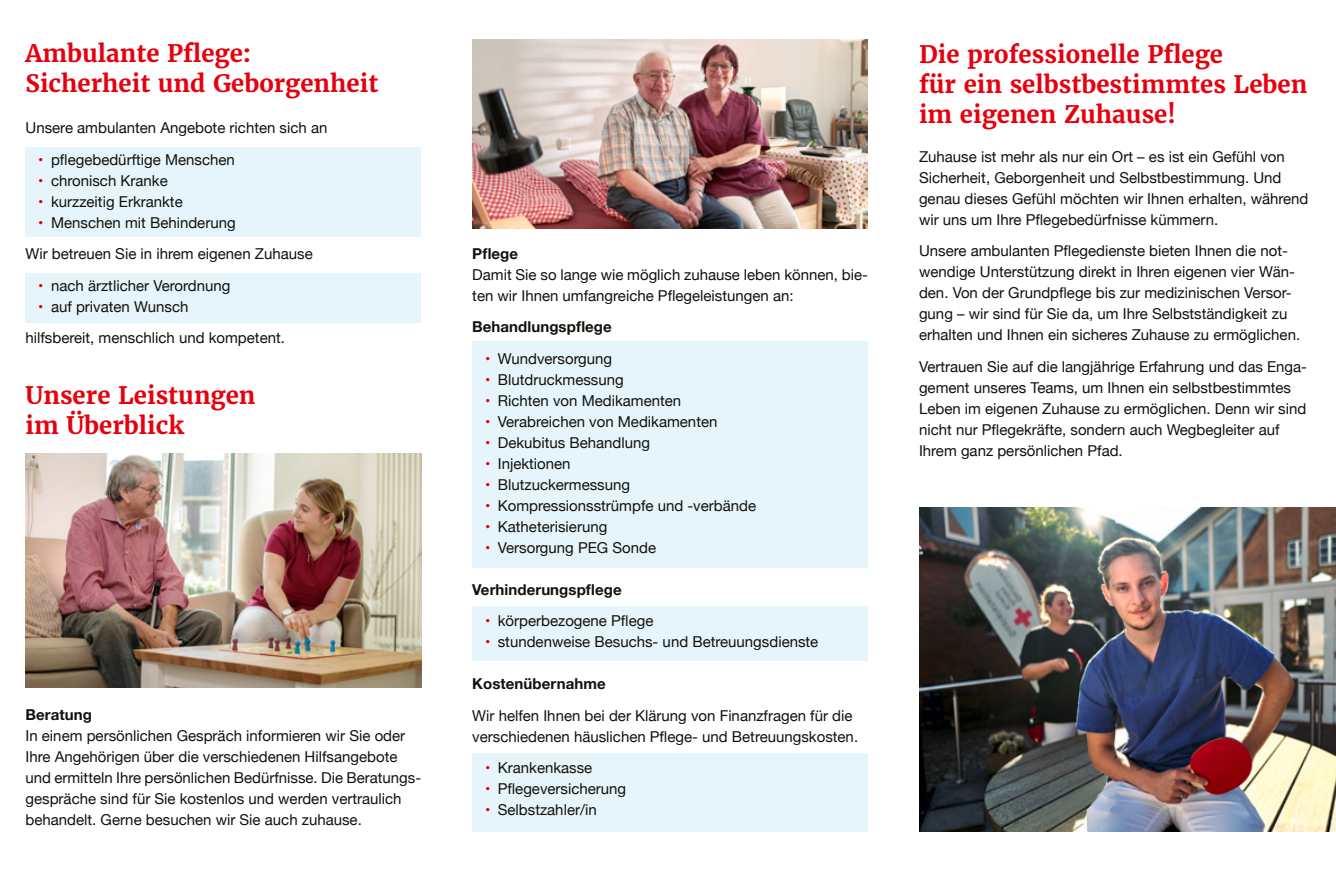
<style>
.page{position:relative;width:1336px;height:893px;background:#fff}
.page>*{position:absolute;margin:0;border:0;box-sizing:border-box;transform-origin:0 0}
.Headlinegröße_I_20_24_pt{font:700 24px "Merriweather";color:#e6000e}
.Fließtext_9_12_pt{font:15px/21px "Helvetica Neue";color:#11120c}
.Fließtext_9_12_pt-2{font:700 15px "Helvetica Neue";letter-spacing:.005em;color:#11120c}
.s1{color:#e6000e}
</style>
<div class="page">
<div style="left:472px;top:753px;width:395px;height:78px;background:#e6f5fc"></div>
<div style="left:472px;top:606px;width:395px;height:54px;background:#e6f5fc"></div>
<div style="left:472px;top:342px;width:395px;height:226px;background:#e6f5fc"></div>
<div style="left:26px;top:273px;width:395px;height:50px;background:#e6f5fc"></div>
<div style="left:26px;top:147px;width:395px;height:90px;background:#e6f5fc"></div>
<img style="left:26px;top:453px;width:395px;height:234px">
<img style="left:472px;top:39px;width:395px;height:190px">
<img style="left:919px;top:507px;width:416px;height:324px">
<p class="Headlinegröße_I_20_24_pt" style="left:26px;top:38px;width:227px">Ambulante Pflege:</p>
<p class="Headlinegröße_I_20_24_pt" style="left:26px;top:68px;width:354px">Sicherheit und Geborgenheit</p>
<p class="Fließtext_9_12_pt" style="left:26px;top:118px;width:303px">Unsere ambulanten Angebote richten sich an</p>
<p class="Fließtext_9_12_pt" style="left:38px;top:150px;width:198px"><span class="s1">•</span> pflegebedürftige Menschen</p>
<p class="Fließtext_9_12_pt" style="left:38px;top:171px;width:131px"><span class="s1">•</span> chronisch Kranke</p>
<p class="Fließtext_9_12_pt" style="left:38px;top:192px;width:146px"><span class="s1">•</span> kurzzeitig Erkrankte</p>
<p class="Fließtext_9_12_pt" style="left:38px;top:213px;width:199px"><span class="s1">•</span> Menschen mit Behinderung</p>
<p class="Fließtext_9_12_pt" style="left:26px;top:244px;width:289px">Wir betreuen Sie in ihrem eigenen Zuhause</p>
<p class="Fließtext_9_12_pt" style="left:38px;top:276px;width:193px"><span class="s1">•</span> nach ärztlicher Verordnung</p>
<p class="Fließtext_9_12_pt" style="left:38px;top:297px;width:152px"><span class="s1">•</span> auf privaten Wunsch</p>
<p class="Fließtext_9_12_pt" style="left:26px;top:328px;width:261px">hilfsbereit, menschlich und kompetent.</p>
<p class="Headlinegröße_I_20_24_pt" style="left:26px;top:380px;width:231px">Unsere Leistungen</p>
<p class="Headlinegröße_I_20_24_pt" style="left:26px;top:410px;width:160px">im Überblick</p>
<p class="Fließtext_9_12_pt-2" style="left:26px;top:703px;width:68px">Beratung</p>
<p class="Fließtext_9_12_pt" style="left:26px;top:726px;width:381px">In einem persönlichen Gespräch informieren wir Sie oder</p>
<p class="Fließtext_9_12_pt" style="left:26px;top:747px;width:373px">Ihre Angehörigen über die verschiedenen Hilfsangebote</p>
<p class="Fließtext_9_12_pt" style="left:26px;top:768px;width:397px">und ermitteln Ihre persönlichen Bedürfnisse. Die Beratungs&shy;gespräche sind für Sie kostenlos und werden vertraulich</p>
<p class="Fließtext_9_12_pt" style="left:26px;top:810px;width:338px">behandelt. Gerne besuchen wir Sie auch zuhause.</p>
<p class="Fließtext_9_12_pt-2" style="left:472px;top:242px;width:47px">Pflege</p>
<p class="Fließtext_9_12_pt" style="left:472px;top:265px;width:397px">Damit Sie so lange wie möglich zuhause leben können, bie&shy;ten wir Ihnen umfangreiche Pflegeleistungen an:</p>
<p class="Fließtext_9_12_pt-2" style="left:472px;top:315px;width:141px">Behandlungspflege</p>
<p class="Fließtext_9_12_pt" style="left:485px;top:349px;width:129px"><span class="s1">•</span> Wundversorgung</p>
<p class="Fließtext_9_12_pt" style="left:485px;top:370px;width:140px"><span class="s1">•</span> Blutdruckmessung</p>
<p class="Fließtext_9_12_pt" style="left:485px;top:391px;width:198px"><span class="s1">•</span> Richten von Medikamenten</p>
<p class="Fließtext_9_12_pt" style="left:485px;top:412px;width:234px"><span class="s1">•</span> Verabreichen von Medikamenten</p>
<p class="Fließtext_9_12_pt" style="left:485px;top:433px;width:167px"><span class="s1">•</span> Dekubitus Behandlung</p>
<p class="Fließtext_9_12_pt" style="left:485px;top:454px;width:87px"><span class="s1">•</span> Injektionen</p>
<p class="Fließtext_9_12_pt" style="left:485px;top:475px;width:146px"><span class="s1">•</span> Blutzuckermessung</p>
<p class="Fließtext_9_12_pt" style="left:485px;top:496px;width:272px"><span class="s1">•</span> Kompressionsstrümpfe und -verbände</p>
<p class="Fließtext_9_12_pt" style="left:485px;top:517px;width:124px"><span class="s1">•</span> Katheterisierung</p>
<p class="Fließtext_9_12_pt" style="left:485px;top:538px;width:172px"><span class="s1">•</span> Versorgung PEG Sonde</p>
<p class="Fließtext_9_12_pt-2" style="left:472px;top:578px;width:151px">Verhinderungspflege</p>
<p class="Fließtext_9_12_pt" style="left:485px;top:611px;width:170px"><span class="s1">•</span> körperbezogene Pflege</p>
<p class="Fließtext_9_12_pt" style="left:485px;top:632px;width:335px"><span class="s1">•</span> stundenweise Besuchs- und Betreuungsdienste</p>
<p class="Fließtext_9_12_pt-2" style="left:472px;top:672px;width:135px">Kostenübernahme</p>
<p class="Fließtext_9_12_pt" style="left:472px;top:706px;width:382px">Wir helfen Ihnen bei der Klärung von Finanzfragen für die</p>
<p class="Fließtext_9_12_pt" style="left:472px;top:727px;width:387px">verschiedenen häuslichen Pflege- und Betreuungskosten.</p>
<p class="Fließtext_9_12_pt" style="left:485px;top:758px;width:109px"><span class="s1">•</span> Krankenkasse</p>
<p class="Fließtext_9_12_pt" style="left:485px;top:779px;width:143px"><span class="s1">•</span> Pflegeversicherung</p>
<p class="Fließtext_9_12_pt" style="left:485px;top:800px;width:113px"><span class="s1">•</span> Selbstzahler/in</p>
<p class="Headlinegröße_I_20_24_pt" style="left:918px;top:39px;width:305px">Die professionelle Pflege</p>
<p class="Headlinegröße_I_20_24_pt" style="left:918px;top:69px;width:390px">für ein selbstbestimmtes Leben</p>
<p class="Headlinegröße_I_20_24_pt" style="left:918px;top:99px;width:258px">im eigenen Zuhause!</p>
<p class="Fließtext_9_12_pt" style="left:918px;top:147px;width:391px">Zuhause ist mehr als nur ein Ort – es ist ein Gefühl von Sicherheit, Geborgenheit und Selbstbestimmung. Und genau dieses Gefühl möchten wir Ihnen erhalten, während wir uns um Ihre Pflegebedürfnisse kümmern.</p>
<p class="Fließtext_9_12_pt" style="left:918px;top:241px;width:382px">Unsere ambulanten Pflegedienste bieten Ihnen die not&shy;wendige Unterstützung direkt in Ihren eigenen vier Wän&shy;den. Von der Grundpflege bis zur medizinischen Versor&shy;gung – wir sind für Sie da, um Ihre Selbstständigkeit zu erhalten und Ihnen ein sicheres Zuhause zu ermöglichen.</p>
<p class="Fließtext_9_12_pt" style="left:918px;top:357px;width:389px">Vertrauen Sie auf die langjährige Erfahrung und das Enga&shy;gement unseres Teams, um Ihnen ein selbstbestimmtes Leben im eigenen Zuhause zu ermöglichen. Denn wir sind nicht nur Pflegekräfte, sondern auch Wegbegleiter auf Ihrem ganz persönlichen Pfad.</p>
</div>
